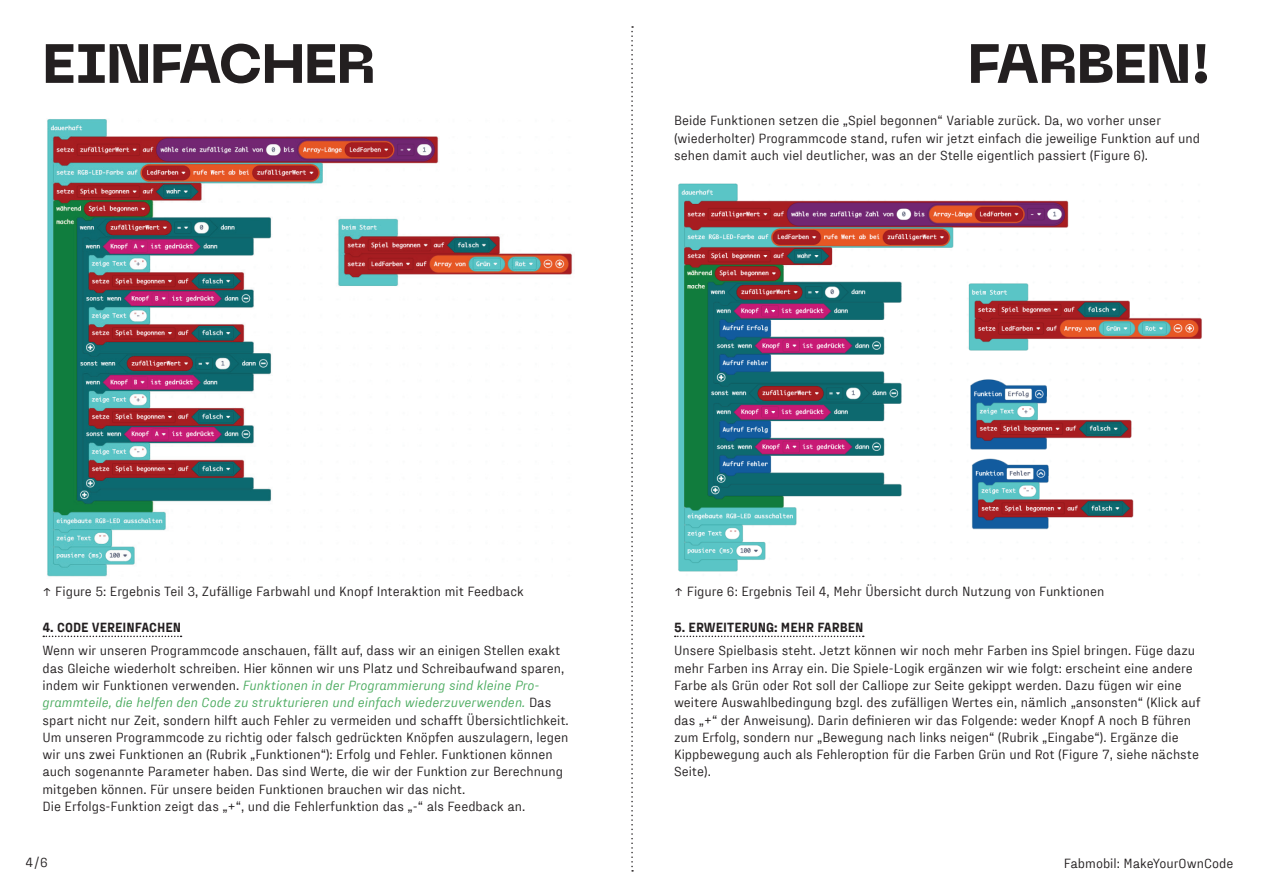
<style>
.page{position:relative;width:1263px;height:893px;background:#fff}
.page>*{position:absolute;margin:0;border:0;box-sizing:border-box;transform-origin:0 0}
.t1{font:800 54.9px "Neue Machina";letter-spacing:-.02em;color:#231f20}
.t2{font:13.5px/17.2px "Fraktion Sans";color:#231f20}
.t3{font:900 13.5px "Fraktion Sans";color:#231f20}
.s1{font-style:italic;color:#4dac61}
</style>
<div class="page">
<svg style="left:631px;top:26px;width:2px;height:846px"></svg>
<img style="left:47px;top:119px;width:526px;height:458px">
<svg style="left:43px;top:636px;width:139px;height:1px"></svg>
<img style="left:678px;top:183px;width:524px;height:389px">
<svg style="left:675px;top:636px;width:189px;height:1px"></svg>
<h1 class="t1" style="left:43px;top:28px;width:335px">EINFACHER</h1>
<h1 class="t1" style="left:968px;top:28px;width:245px">FARBEN!</h1>
<p class="t2" style="left:674px;top:111px;width:527px">Beide Funktionen setzen die „Spiel begonnen“ Variable zurück. Da, wo vorher unser (wiederholter) Programmcode stand, rufen wir jetzt einfach die jeweilige Funktion auf und sehen damit auch viel deutlicher, was an der Stelle eigentlich passiert (Figure 6).</p>
<p class="t2" style="left:43px;top:581px;width:483px">↑ Figure 5: Ergebnis Teil 3, Zufällige Farbwahl und Knopf Interaktion mit Feedback</p>
<p class="t3" style="left:43px;top:616px;width:140px">4. CODE VEREINFACHEN</p>
<p class="t2" style="left:43px;top:641px;width:528px">Wenn wir unseren Programmcode anschauen, fällt auf, dass wir an einigen Stellen exakt das Gleiche wiederholt schreiben. Hier können wir uns Platz und Schreibaufwand sparen, indem wir Funktionen verwenden. <span class="s1">Funktionen in der Programmierung sind kleine Pro&shy;grammteile, die helfen den Code zu strukturieren und einfach wiederzuverwenden.</span> Das spart nicht nur Zeit, sondern hilft auch Fehler zu vermeiden und schafft Übersichtlichkeit.<br>Um unseren Programmcode zu richtig oder falsch gedrückten Knöpfen auszulagern, legen wir uns zwei Funktionen an (Rubrik „Funktionen“): Erfolg und Fehler. Funktionen können auch sogenannte Parameter haben. Das sind Werte, die wir der Funktion zur Berechnung mitgeben können. Für unsere beiden Funktionen brauchen wir das nicht.<br>Die Erfolgs-Funktion zeigt das „+“, und die Fehlerfunktion das „-“ als Feedback an.</p>
<p class="t2" style="left:674px;top:581px;width:432px">↑ Figure 6: Ergebnis Teil 4, Mehr Übersicht durch Nutzung von Funktionen</p>
<p class="t3" style="left:674px;top:616px;width:191px">5. ERWEITERUNG: MEHR FARBEN</p>
<p class="t2" style="left:674px;top:641px;width:528px">Unsere Spielbasis steht. Jetzt können wir noch mehr Farben ins Spiel bringen. Füge dazu mehr Farben ins Array ein. Die Spiele-Logik ergänzen wir wie folgt: erscheint eine andere Farbe als Grün oder Rot soll der Calliope zur Seite gekippt werden. Dazu fügen wir eine weitere Auswahlbedingung bzgl. des zufälligen Wertes ein, nämlich „ansonsten“ (Klick auf das „+“ der Anweisung). Darin definieren wir das Folgende: weder Knopf A noch B führen zum Erfolg, sondern nur „Bewegung nach links neigen“ (Rubrik „Eingabe“). Ergänze die Kippbewegung auch als Fehleroption für die Farben Grün und Rot (Figure 7, siehe nächste Seite).</p>
<p class="t2" style="left:26px;top:853px;width:24px">4/6</p>
<p class="t2" style="left:1064px;top:853px;width:171px">Fabmobil: MakeYourOwnCode</p>
</div>
